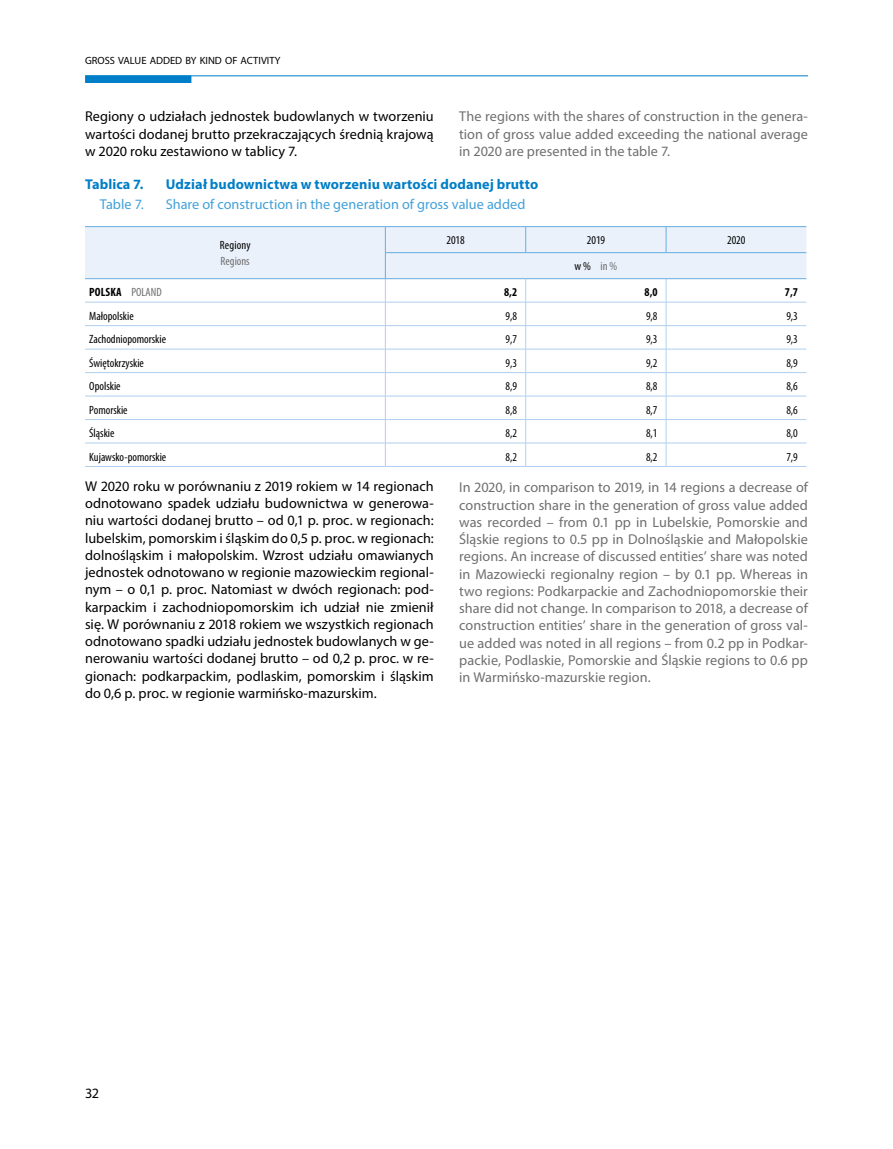
<style>
.page{position:relative;width:893px;height:1149px;background:#fff}
.page>*{position:absolute;margin:0;border:0;box-sizing:border-box;transform-origin:0 0}
.Tekst_podstawowy_PL{font:14.25px/17.2px "Myriad Pro";color:#000;text-align:justify}
.Tekst_podstawowy_EN{font:14.25px/17.2px "Myriad Pro";color:#706f6f;text-align:justify}
.Tytuł_tabeli_EN{font:14.25px "Myriad Pro";letter-spacing:.005em;color:#41a0da}
.Tytuł_tabeli_PL{font:700 14.25px "Myriad Pro";letter-spacing:.01em;color:#007ec7}
.boczek_PL{font:condensed 12px "Myriad Pro";color:#000}
.dane{font:condensed 12px "Myriad Pro";color:#000}
.Główka_PL{font:condensed 12px "Myriad Pro";letter-spacing:.005em;color:#000}
.boczek_wytłuszczenie{font:700 condensed 12px "Myriad Pro";letter-spacing:.015em;color:#000}
.dane_wytłuszczenie{font:700 condensed 12px "Myriad Pro";color:#000}
.Główka_EN{font:condensed 12px "Myriad Pro";color:#706f6f}
.Główka_PL-2{font:condensed 12px "Myriad Pro";color:#706f6f}
.t1{font:10.5px "Myriad Pro";color:#000}
.s1{color:#000}
.s2{font-weight:400;color:#706f6f}
</style>
<div class="page">
<div style="left:85px;top:75px;width:106px;height:8px;background:#007ec7"></div>
<hr style="left:85px;top:75px;width:723px;height:1px;background:#007ec7">
<hr style="left:85px;top:466px;width:300px;height:1px;background:#b0cfee">
<hr style="left:385px;top:466px;width:141px;height:1px;background:#b0cfee">
<hr style="left:526px;top:466px;width:140px;height:1px;background:#b0cfee">
<svg style="left:85px;top:226px;width:721px;height:240px"></svg>
<hr style="left:666px;top:466px;width:140px;height:1px;background:#b0cfee">
<p class="t1" style="left:85px;top:54px;width:197px">GROSS VALUE ADDED BY KIND OF ACTIVITY</p>
<p class="Tekst_podstawowy_EN" style="left:459px;top:108px;width:350px">The regions with the shares of construction in the genera&shy;tion of gross value added exceeding the national average in 2020 are presented in the table 7.</p>
<p class="Tekst_podstawowy_PL" style="left:85px;top:108px;width:350px">Regiony o udziałach jednostek budowlanych w tworzeniu wartości dodanej brutto przekraczających średnią krajową w 2020 roku zestawiono w tablicy 7.</p>
<p class="Tytuł_tabeli_PL" style="left:85px;top:175px;width:60px">Tablica 7.</p>
<p class="Tytuł_tabeli_PL" style="left:166px;top:175px;width:374px">Udział budownictwa w tworzeniu wartości dodanej brutto</p>
<p class="Tytuł_tabeli_EN" style="left:100px;top:195px;width:45px">Table 7.</p>
<p class="Tytuł_tabeli_EN" style="left:166px;top:195px;width:361px">Share of construction in the generation of gross value added</p>
<p class="Główka_PL" style="left:220px;top:237px;width:32px">Regiony</p>
<p class="Główka_EN" style="left:221px;top:254px;width:31px">Regions</p>
<p class="Główka_PL" style="left:446px;top:233px;width:20px">2018</p>
<p class="Główka_PL" style="left:587px;top:233px;width:20px">2019</p>
<p class="Główka_PL" style="left:727px;top:233px;width:20px">2020</p>
<p class="Główka_PL-2" style="left:575px;top:259px;width:44px"><span class="s1">w %</span> in %</p>
<p class="boczek_wytłuszczenie" style="left:89px;top:284px;width:74px">POLSKA <span class="s2">POLAND</span></p>
<p class="dane_wytłuszczenie" style="left:504px;top:284px;width:15px">8,2</p>
<p class="dane_wytłuszczenie" style="left:645px;top:284px;width:15px">8,0</p>
<p class="dane_wytłuszczenie" style="left:785px;top:284px;width:15px">7,7</p>
<p class="boczek_PL" style="left:89px;top:308px;width:46px">Małopolskie</p>
<p class="dane" style="left:506px;top:308px;width:13px">9,8</p>
<p class="dane" style="left:646px;top:308px;width:13px">9,8</p>
<p class="dane" style="left:786px;top:308px;width:13px">9,3</p>
<p class="boczek_PL" style="left:89px;top:332px;width:78px">Zachodniopomorskie</p>
<p class="dane" style="left:506px;top:332px;width:13px">9,7</p>
<p class="dane" style="left:646px;top:332px;width:13px">9,3</p>
<p class="dane" style="left:786px;top:332px;width:13px">9,3</p>
<p class="boczek_PL" style="left:89px;top:355px;width:56px">Świętokrzyskie</p>
<p class="dane" style="left:506px;top:355px;width:13px">9,3</p>
<p class="dane" style="left:646px;top:355px;width:13px">9,2</p>
<p class="dane" style="left:786px;top:355px;width:13px">8,9</p>
<p class="boczek_PL" style="left:89px;top:379px;width:33px">Opolskie</p>
<p class="dane" style="left:506px;top:379px;width:13px">8,9</p>
<p class="dane" style="left:646px;top:379px;width:13px">8,8</p>
<p class="dane" style="left:786px;top:379px;width:13px">8,6</p>
<p class="boczek_PL" style="left:89px;top:402px;width:40px">Pomorskie</p>
<p class="dane" style="left:506px;top:402px;width:13px">8,8</p>
<p class="dane" style="left:646px;top:402px;width:13px">8,7</p>
<p class="dane" style="left:786px;top:402px;width:13px">8,6</p>
<p class="boczek_PL" style="left:89px;top:425px;width:27px">Śląskie</p>
<p class="dane" style="left:506px;top:425px;width:13px">8,2</p>
<p class="dane" style="left:646px;top:425px;width:13px">8,1</p>
<p class="dane" style="left:786px;top:425px;width:13px">8,0</p>
<p class="boczek_PL" style="left:89px;top:449px;width:79px">Kujawsko-pomorskie</p>
<p class="dane" style="left:506px;top:449px;width:13px">8,2</p>
<p class="dane" style="left:646px;top:449px;width:13px">8,2</p>
<p class="dane" style="left:786px;top:449px;width:13px">7,9</p>
<p class="Tekst_podstawowy_PL" style="left:85px;top:477px;width:350px">W 2020 roku w porównaniu z 2019 rokiem w 14 regionach odnotowano spadek udziału budownictwa w generowa&shy;niu wartości dodanej brutto – od 0,1 p. proc. w regionach: lubelskim, pomorskim i śląskim do 0,5 p. proc. w regionach: dolnośląskim i małopolskim. Wzrost udziału omawianych jednostek odnotowano w regionie mazowieckim regional&shy;nym – o 0,1 p. proc. Natomiast w dwóch regionach: pod&shy;karpackim i zachodniopomorskim ich udział nie zmienił się. W porównaniu z 2018 rokiem we wszystkich regionach odnotowano spadki udziału jednostek budowlanych w ge&shy;nerowaniu wartości dodanej brutto – od 0,2 p. proc. w re&shy;gionach: podkarpackim, podlaskim, pomorskim i śląskim do 0,6 p. proc. w regionie warmińsko-mazurskim.</p>
<p class="Tekst_podstawowy_EN" style="left:459px;top:478px;width:350px">In 2020, in comparison to 2019, in 14 regions a decrease of construction share in the generation of gross value added was recorded – from 0.1 pp in Lubelskie, Pomorskie and Śląskie regions to 0.5 pp in Dolnośląskie and Małopolskie regions. An increase of discussed entities’ share was noted in Mazowiecki regionalny region – by 0.1 pp. Whereas in two regions: Podkarpackie and Zachodniopomorskie their share did not change. In comparison to 2018, a decrease of construction entities’ share in the generation of gross val&shy;ue added was noted in all regions – from 0.2 pp in Podkar&shy;packie, Podlaskie, Pomorskie and Śląskie regions to 0.6 pp in Warmińsko-mazurskie region.</p>
<p class="Tekst_podstawowy_PL" style="left:85px;top:1083px;width:16px">32</p>
</div>
